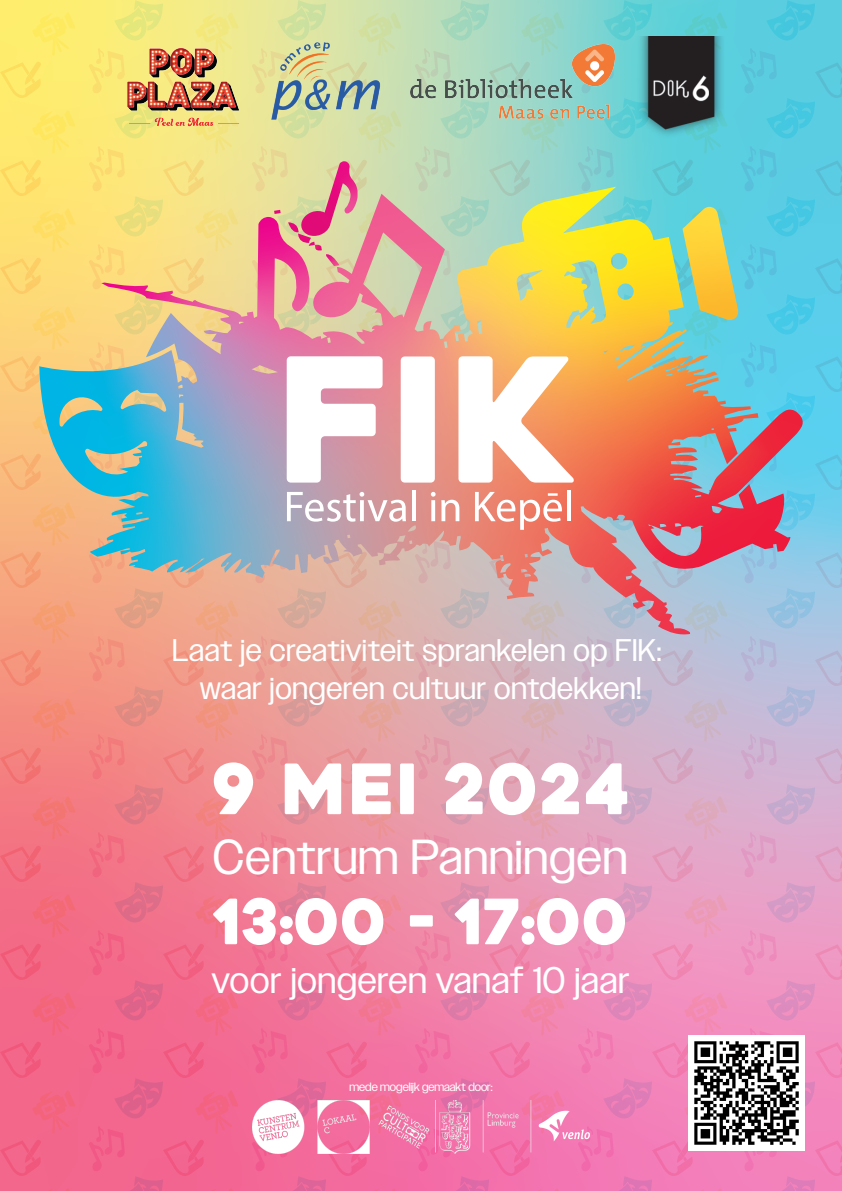
<style>
.page{position:relative;width:842px;height:1191px;background:#fff}
.page>*{position:absolute;margin:0;border:0;box-sizing:border-box;transform-origin:0 0}
.t1{font:69.3px "Heavitas";color:#fff}
.t2{font:62.2px "Heavitas";color:#fff}
.t3{font:49.1px "Owners";letter-spacing:.03em;color:#fff}
.t4{font:36.9px "Owners";letter-spacing:.03em;color:#fff}
.t5{font:31.3px/37.5px "Owners";letter-spacing:.03em;color:#fff;text-align:center}
.t6{font:12px "Owners";color:#fff}
</style>
<div class="page">
<img style="left:0;top:0;width:842px;height:1191px">
<svg style="left:682px;top:207px;width:57px;height:115px;background:#baca79"></svg>
<svg style="left:288px;top:161px;width:71px;height:33px;background:#e1b59c"></svg>
<svg style="left:39px;top:194px;width:509px;height:346px;background:#c4b59d"></svg>
<svg style="left:287px;top:356px;width:96px;height:126px"></svg>
<svg style="left:401px;top:356px;width:34px;height:126px"></svg>
<svg style="left:458px;top:356px;width:116px;height:126px"></svg>
<svg style="left:287px;top:492px;width:119px;height:30px"></svg>
<hr style="left:412px;top:490px;width:4px;height:31px;background:#fff">
<svg style="left:431px;top:492px;width:28px;height:29px"></svg>
<svg style="left:475px;top:492px;width:87px;height:38px"></svg>
<hr style="left:567px;top:490px;width:3px;height:31px;background:#fff">
<img style="left:252px;top:1100px;width:338px;height:53px">
<img style="left:246px;top:41px;width:174px;height:81px">
<img style="left:638px;top:37px;width:86px;height:101px">
<img style="left:411px;top:45px;width:203px;height:73px">
<img style="left:118px;top:39px;width:128px;height:92px">
<img style="left:689px;top:1035px;width:115px;height:115px">
<p class="t5" style="left:172px;top:631px;width:490px">Laat je creativiteit sprankelen op FIK: waar jongeren cultuur ontdekken!</p>
<h1 class="t1" style="left:212px;top:746px;width:420px">9 mei 2024</h1>
<h3 class="t3" style="left:213px;top:829px;width:416px">Centrum Panningen</h3>
<h2 class="t2" style="left:214px;top:883px;width:417px">13:00 - 17:00</h2>
<p class="t4" style="left:212px;top:959px;width:419px">voor jongeren vanaf 10 jaar</p>
<p class="t6" style="left:349px;top:1079px;width:145px">mede mogelijk gemaakt door:</p>
</div>
